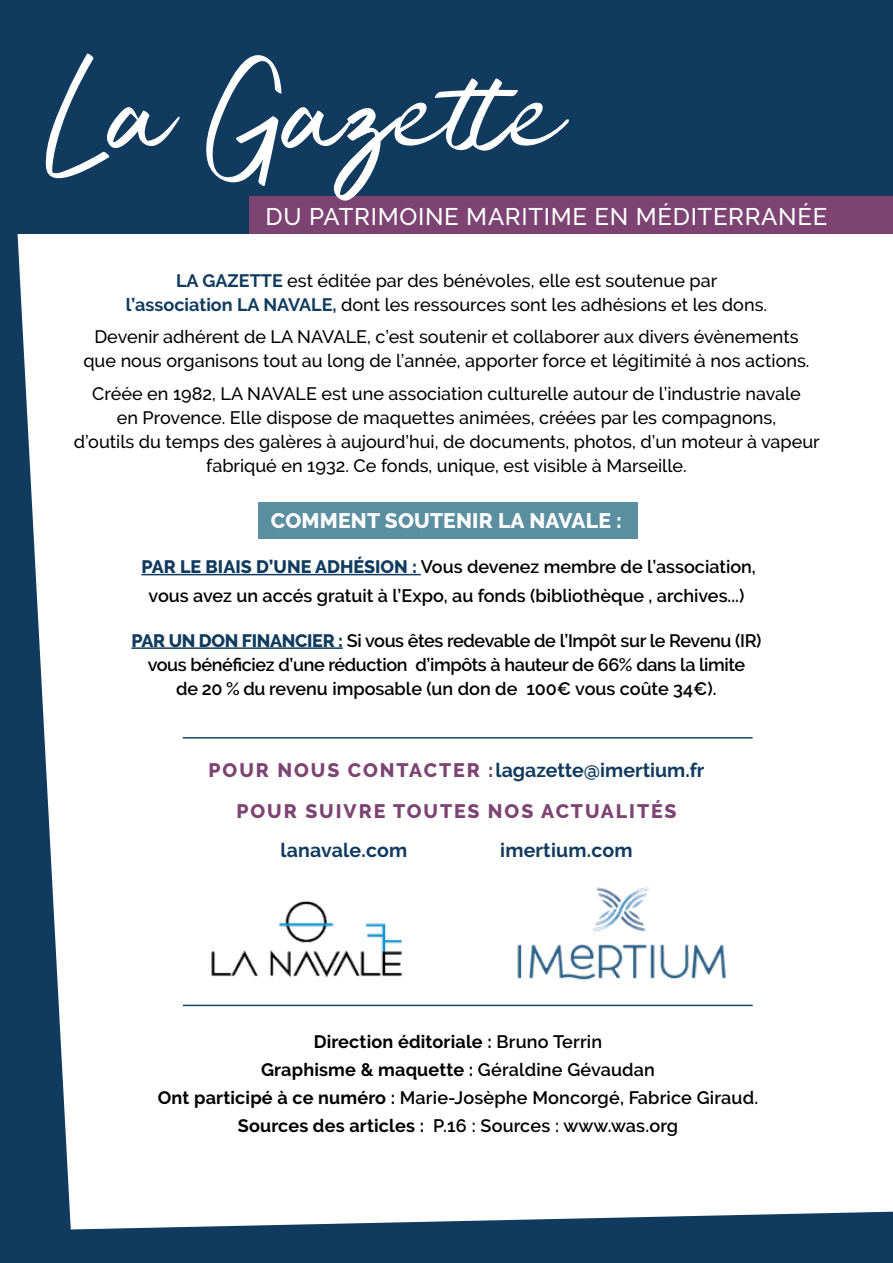
<style>
.page{position:relative;width:893px;height:1263px;background:#fff}
.page>*{position:absolute;margin:0;border:0;box-sizing:border-box;transform-origin:0 0}
.t1{font:108px "Jelytta";letter-spacing:-.025em;color:#fff}
.t2{font:500 24px "Raleway";letter-spacing:.03em;color:#fff}
.t3{font:800 21px "Raleway";letter-spacing:.01em;color:#fff}
.t4{font:800 19.5px/40.8px "Raleway";letter-spacing:.1em;color:#7d4473;text-align:center}
.t5{font:700 19.5px "Raleway";letter-spacing:.01em;color:#103b5e}
.t6{font:500 18px/24px "Raleway";color:#000;text-align:center}
.t7{font:600 18px/28px "Raleway";color:#000;text-align:center}
.t8{font:600 18px/24px "Raleway";letter-spacing:-.02em;color:#000;text-align:center}
.s1{font-weight:700;color:#103b5e}
.s2{font-weight:800;color:#103b5e}
.s3{font-weight:700}
</style>
<div class="page">
<div style="left:258px;top:502px;width:380px;height:37px;background:#5a8f9f"></div>
<div style="left:0;top:0;width:893px;height:234px;background:#103b5e"></div>
<div style="left:250px;top:196px;width:643px;height:38px;background:#7d4473"></div>
<svg style="left:0;top:234px;width:70px;height:1029px;fill:#103b5e"></svg>
<hr style="left:141px;top:574px;width:280px;height:1px;background:#103b5e">
<hr style="left:131px;top:647px;width:212px;height:2px;background:#103b5e">
<svg style="left:2px;top:1212px;width:891px;height:51px;fill:#103b5e"></svg>
<hr style="left:183px;top:737px;width:570px;height:1px;background:#114965">
<hr style="left:183px;top:1005px;width:570px;height:1px;background:#114965">
<img style="left:211px;top:900px;width:191px;height:78px">
<img style="left:517px;top:887px;width:209px;height:93px">
<h1 class="t1" style="left:40px;top:50px;width:523px">La Gazette</h1>
<h2 class="t2" style="left:265px;top:203px;width:563px">DU PATRIMOINE MARITIME EN MÉDITERRANÉE</h2>
<p class="t6" style="left:126px;top:269px;width:643px"><span class="s1">LA GAZETTE</span> est éditée par des bénévoles, elle est soutenue par <span class="s1">l’association LA NAVALE,</span> dont les ressources sont les adhésions et les dons.</p>
<p class="t6" style="left:83px;top:325px;width:728px">Devenir adhérent de LA NAVALE, c’est soutenir et collaborer aux divers évènements que nous organisons tout au long de l’année, apporter force et légitimité à nos actions.</p>
<p class="t6" style="left:74px;top:382px;width:747px">Créée en 1982, LA NAVALE est une association culturelle autour de l’industrie navale<br>en Provence. Elle dispose de maquettes animées, créées par les compagnons,<br>d’outils du temps des galères à aujourd’hui, de documents, photos, d’un moteur à vapeur fabriqué en 1932. Ce fonds, unique, est visible à Marseille.</p>
<p class="t3" style="left:271px;top:509px;width:353px">COMMENT SOUTENIR LA NAVALE :</p>
<p class="t7" style="left:141px;top:553px;width:616px"><span class="s2">PAR LE BIAIS D’UNE ADHÉSION :</span> Vous devenez membre de l’association, vous avez un accés gratuit à l’Expo, au fonds (bibliothèque , archives...)</p>
<p class="t8" style="left:131px;top:628px;width:632px"><span class="s2">PAR UN DON FINANCIER :</span> Si vous êtes redevable de l’Impôt sur le Revenu (IR) vous bénéficiez d’une réduction d’impôts à hauteur de 66% dans la limite<br>de 20 % du revenu imposable (un don de 100€ vous coûte 34€).</p>
<p class="t4" style="left:208px;top:750px;width:497px">POUR NOUS CONTACTER :<span class="s1">lagazette@imertium.fr<br></span>POUR SUIVRE TOUTES NOS ACTUALITÉS</p>
<p class="t5" style="left:280px;top:839px;width:128px">lanavale.com</p>
<p class="t5" style="left:500px;top:839px;width:134px">imertium.com</p>
<p class="t7" style="left:158px;top:1028px;width:602px"><span class="s3">Direction éditoriale :</span> Bruno Terrin<br><span class="s3">Graphisme &amp; maquette :</span> Géraldine Gévaudan<br><span class="s3">Ont participé à ce numéro :</span> Marie-Josèphe Moncorgé, Fabrice Giraud.<br><span class="s3">Sources des articles :</span> P.16 : Sources : www.was.org</p>
</div>
